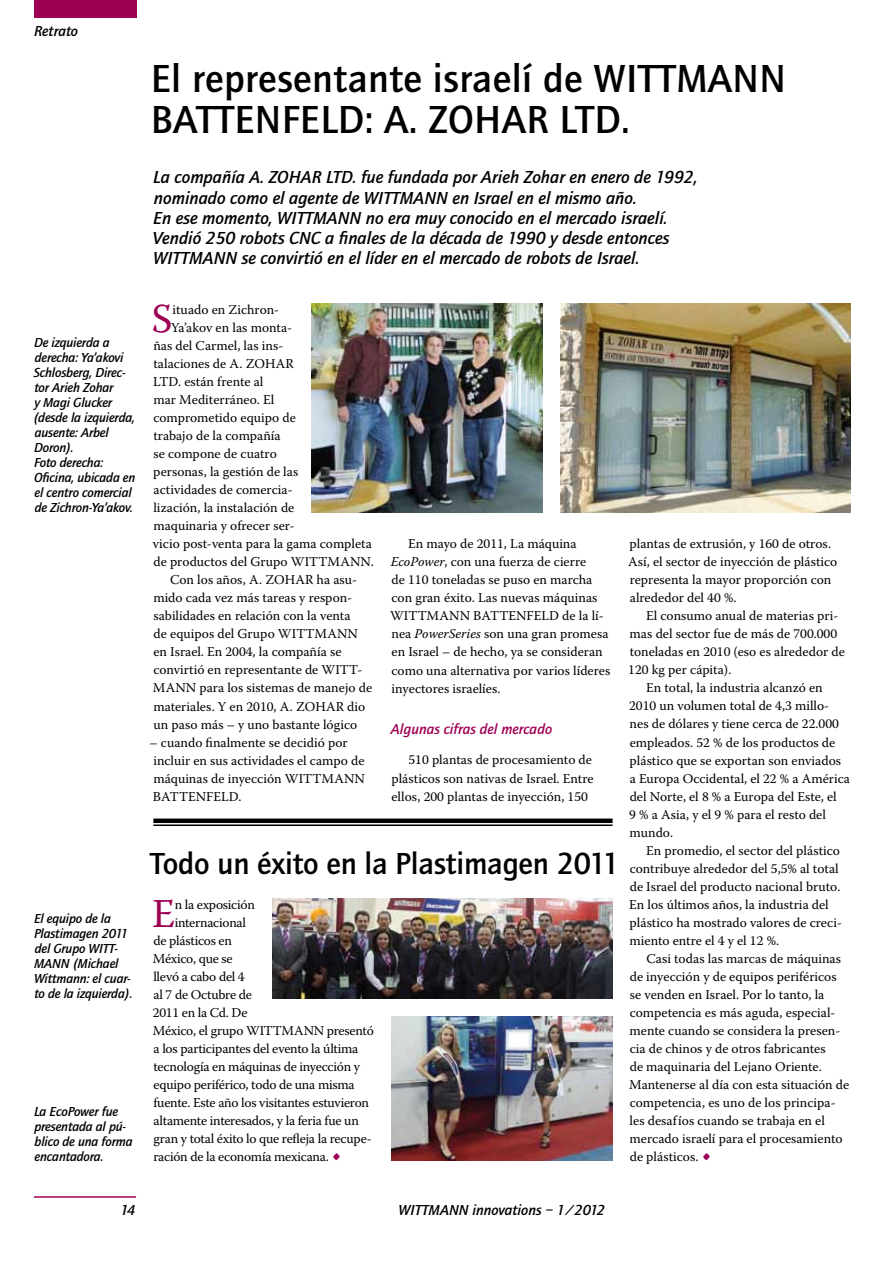
<style>
.page{position:relative;width:893px;height:1263px;background:#fff}
.page>*{position:absolute;margin:0;border:0;box-sizing:border-box;transform-origin:0 0}
.t1{font:40.8px "Warnock Pro";color:#9e0054}
.t2{font:500 40.5px/40.5px "Quay Sans";letter-spacing:.01em;color:#000}
.t3{font:500 31.5px "Quay Sans";letter-spacing:-.005em;color:#000}
.t4{font:italic 500 18px/20.2px "Quay Sans";color:#000}
.t5{font:italic 500 15px "Quay Sans";color:#000}
.t6{font:italic 500 15px "Quay Sans";color:#9e0054}
.t7{font:13.5px/18px "Warnock Pro";color:#000}
.t8{font:13.5px "Warnock Pro";letter-spacing:-.02em;color:#000}
.t9{font:italic 500 13.5px/15px "Quay Sans";letter-spacing:-.01em;color:#000}
.s1{font-style:italic}
.s2{font-size:24px;color:#9e0054}
</style>
<div class="page">
<div style="left:34px;top:0;width:102px;height:18px;background:#9e0054"></div>
<hr style="left:34px;top:1196px;width:102px;height:2px;background:#9e0054">
<div style="left:153px;top:818px;width:460px;height:5px;background:#000"></div>
<hr style="left:153px;top:824px;width:460px;height:2px;background:#000">
<img style="left:272px;top:898px;width:340px;height:101px">
<img style="left:391px;top:1017px;width:221px;height:144px">
<img style="left:312px;top:303px;width:230px;height:209px">
<img style="left:560px;top:303px;width:290px;height:209px">
<p class="t5" style="left:34px;top:22px;width:45px">Retrato</p>
<h2 class="t2" style="left:151px;top:59px;width:637px">El representante israelí de WITTMANN<br>BATTENFELD: A. ZOHAR LTD.</h2>
<p class="t4" style="left:153px;top:167px;width:546px">La compañía A. ZOHAR LTD. fue fundada por Arieh Zohar en enero de 1992, nominado como el agente de WITTMANN en Israel en el mismo año.<br>En ese momento, WITTMANN no era muy conocido en el mercado israelí.<br>Vendió 250 robots CNC a finales de la década de 1990 y desde entonces WITTMANN se convirtió en el líder en el mercado de robots de Israel.</p>
<p class="t9" style="left:33px;top:335px;width:104px">De izquierda a derecha: Ya’akovi<br>Schlosberg, Direc&shy;tor Arieh Zohar<br>y Magi Glucker (desde la izquierda, ausente: Arbel<br>Doron).<br>Foto derecha:<br>Oficina, ubicada en el centro comercial de Zichron-Ya’akov.</p>
<h1 class="t1" style="left:151px;top:294px;width:22px">S</h1>
<p class="t7" style="left:173px;top:300px;width:108px">ituado en Zichron-</p>
<p class="t7" style="left:171px;top:318px;width:123px">Ya’akov en las monta-</p>
<p class="t7" style="left:153px;top:336px;width:132px">ñas del Carmel, las ins-</p>
<p class="t7" style="left:153px;top:354px;width:142px">talaciones de A. ZOHAR</p>
<p class="t7" style="left:153px;top:372px;width:112px">LTD. están frente al</p>
<p class="t7" style="left:153px;top:390px;width:123px">mar Mediterráneo. El</p>
<p class="t7" style="left:153px;top:408px;width:144px">comprometido equipo de</p>
<p class="t7" style="left:153px;top:426px;width:129px">trabajo de la compañía</p>
<p class="t7" style="left:154px;top:444px;width:125px">se compone de cuatro</p>
<p class="t7" style="left:153px;top:462px;width:147px">personas, la gestión de las</p>
<p class="t7" style="left:154px;top:480px;width:141px">actividades de comercia-</p>
<p class="t7" style="left:153px;top:499px;width:143px">lización, la instalación de</p>
<p class="t7" style="left:153px;top:517px;width:143px">maquinaria y ofrecer ser-</p>
<p class="t7" style="left:153px;top:535px;width:221px">vicio post-venta para la gama completa</p>
<p class="t7" style="left:153px;top:553px;width:222px">de productos del Grupo WITTMANN.</p>
<p class="t7" style="left:170px;top:571px;width:188px">Con los años, A. ZOHAR ha asu-</p>
<p class="t7" style="left:153px;top:589px;width:200px">mido cada vez más tareas y respon-</p>
<p class="t7" style="left:154px;top:607px;width:199px">sabilidades en relación con la venta</p>
<p class="t7" style="left:153px;top:625px;width:206px">de equipos del Grupo WITTMANN</p>
<p class="t7" style="left:153px;top:643px;width:190px">en Israel. En 2004, la compañía se</p>
<p class="t7" style="left:153px;top:661px;width:211px">convirtió en representante de WITT-</p>
<p class="t7" style="left:153px;top:679px;width:221px">MANN para los sistemas de manejo de</p>
<p class="t7" style="left:153px;top:697px;width:213px">materiales. Y en 2010, A. ZOHAR dio</p>
<p class="t7" style="left:153px;top:715px;width:205px">un paso más – y uno bastante lógico</p>
<p class="t7" style="left:149px;top:733px;width:217px">– cuando finalmente se decidió por incluir en sus actividades el campo de máquinas de inyección WITTMANN<br>BATTENFELD.</p>
<p class="t7" style="left:390px;top:535px;width:222px;text-indent:18px">En mayo de 2011, La máquina<br><span class="s1">EcoPower</span>, con una fuerza de cierre<br>de 110 toneladas se puso en marcha con gran éxito. Las nuevas máquinas<br>WITTMANN BATTENFELD de la lí&shy;nea <span class="s1">PowerSeries</span> son una gran promesa en Israel – de hecho, ya se consideran como una alternativa por varios líderes inyectores israelíes.</p>
<p class="t6" style="left:391px;top:721px;width:163px">Algunas cifras del mercado</p>
<p class="t7" style="left:391px;top:751px;width:204px;text-align:justify;text-indent:17px">510 plantas de procesamiento de plásticos son nativas de Israel. Entre ellos, 200 plantas de inyección, 150</p>
<p class="t9" style="left:34px;top:911px;width:100px">El equipo de la<br>Plastimagen 2011 del Grupo WITT-<br>MANN (Michael<br>Wittmann: el cuar&shy;to de la izquierda).</p>
<p class="t9" style="left:34px;top:1104px;width:100px">La EcoPower fue presentada al pú&shy;blico de una forma encantadora.</p>
<h3 class="t3" style="left:150px;top:846px;width:471px">Todo un éxito en la Plastimagen 2011</h3>
<h1 class="t1" style="left:152px;top:889px;width:25px">E</h1>
<p class="t8" style="left:175px;top:896px;width:82px">n la exposición</p>
<p class="t8" style="left:175px;top:914px;width:73px">internacional</p>
<p class="t8" style="left:153px;top:932px;width:80px">de plásticos en</p>
<p class="t8" style="left:153px;top:950px;width:81px">México, que se</p>
<p class="t8" style="left:153px;top:968px;width:93px">llevó a cabo del 4</p>
<p class="t8" style="left:154px;top:986px;width:100px">al 7 de Octubre de</p>
<p class="t8" style="left:153px;top:1004px;width:96px">2011 en la Cd. De</p>
<p class="t8" style="left:153px;top:1022px;width:222px">México, el grupo WITTMANN presentó</p>
<p class="t8" style="left:154px;top:1040px;width:206px">a los participantes del evento la última</p>
<p class="t8" style="left:153px;top:1058px;width:208px">tecnología en máquinas de inyección y</p>
<p class="t8" style="left:153px;top:1076px;width:203px">equipo periférico, todo de una misma</p>
<p class="t8" style="left:153px;top:1094px;width:217px">fuente. Este año los visitantes estuvieron</p>
<p class="t8" style="left:154px;top:1112px;width:207px">altamente interesados, y la feria fue un</p>
<p class="t8" style="left:154px;top:1130px;width:220px">gran y total éxito lo que refleja la recupe-</p>
<p class="t8" style="left:153px;top:1148px;width:189px">ración de la economía mexicana. <span class="s2">•</span></p>
<p class="t7" style="left:628px;top:535px;width:211px">plantas de extrusión, y 160 de otros.<br>Así, el sector de inyección de plástico representa la mayor proporción con alrededor del 40 %.</p>
<p class="t7" style="left:646px;top:607px;width:194px">El consumo anual de materias pri-</p>
<p class="t7" style="left:630px;top:625px;width:209px">mas del sector fue de más de 700.000</p>
<p class="t7" style="left:630px;top:643px;width:217px">toneladas en 2010 (eso es alrededor de</p>
<p class="t7" style="left:628px;top:661px;width:105px">120 kg per cápita).</p>
<p class="t7" style="left:646px;top:679px;width:178px">En total, la industria alcanzó en</p>
<p class="t7" style="left:629px;top:697px;width:202px">2010 un volumen total de 4,3 millo-</p>
<p class="t7" style="left:630px;top:715px;width:211px">nes de dólares y tiene cerca de 22.000</p>
<p class="t7" style="left:630px;top:733px;width:207px">empleados. 52 % de los productos de</p>
<p class="t7" style="left:630px;top:751px;width:213px">plástico que se exportan son enviados</p>
<p class="t7" style="left:630px;top:769px;width:222px">a Europa Occidental, el 22 % a América</p>
<p class="t7" style="left:630px;top:787px;width:209px">del Norte, el 8 % a Europa del Este, el</p>
<p class="t7" style="left:629px;top:805px;width:198px">9 % a Asia, y el 9 % para el resto del</p>
<p class="t7" style="left:630px;top:823px;width:45px">mundo.</p>
<p class="t7" style="left:646px;top:841px;width:195px">En promedio, el sector del plástico</p>
<p class="t7" style="left:630px;top:859px;width:210px">contribuye alrededor del 5,5% al total</p>
<p class="t7" style="left:630px;top:877px;width:212px">de Israel del producto nacional bruto.</p>
<p class="t7" style="left:629px;top:895px;width:201px">En los últimos años, la industria del</p>
<p class="t7" style="left:630px;top:913px;width:214px">plástico ha mostrado valores de creci-</p>
<p class="t7" style="left:630px;top:931px;width:151px">miento entre el 4 y el 12 %.</p>
<p class="t7" style="left:646px;top:949px;width:196px">Casi todas las marcas de máquinas</p>
<p class="t7" style="left:630px;top:967px;width:208px">de inyección y de equipos periféricos</p>
<p class="t7" style="left:630px;top:985px;width:196px">se venden en Israel. Por lo tanto, la</p>
<p class="t7" style="left:630px;top:1003px;width:207px">competencia es más aguda, especial-</p>
<p class="t7" style="left:630px;top:1021px;width:212px">mente cuando se considera la presen-</p>
<p class="t7" style="left:630px;top:1039px;width:197px">cia de chinos y de otros fabricantes</p>
<p class="t7" style="left:630px;top:1057px;width:193px">de maquinaria del Lejano Oriente.</p>
<p class="t7" style="left:629px;top:1075px;width:222px">Mantenerse al día con esta situación de</p>
<p class="t7" style="left:630px;top:1093px;width:207px">competencia, es uno de los principa-</p>
<p class="t7" style="left:630px;top:1111px;width:197px">les desafíos cuando se trabaja en el</p>
<p class="t7" style="left:630px;top:1129px;width:214px">mercado israelí para el procesamiento</p>
<p class="t7" style="left:630px;top:1147px;width:83px">de plásticos. <span class="s2">•</span></p>
<p class="t5" style="left:120px;top:1201px;width:17px">14</p>
<p class="t5" style="left:399px;top:1201px;width:208px">WITTMANN innovations – 1/2012</p>
</div>
